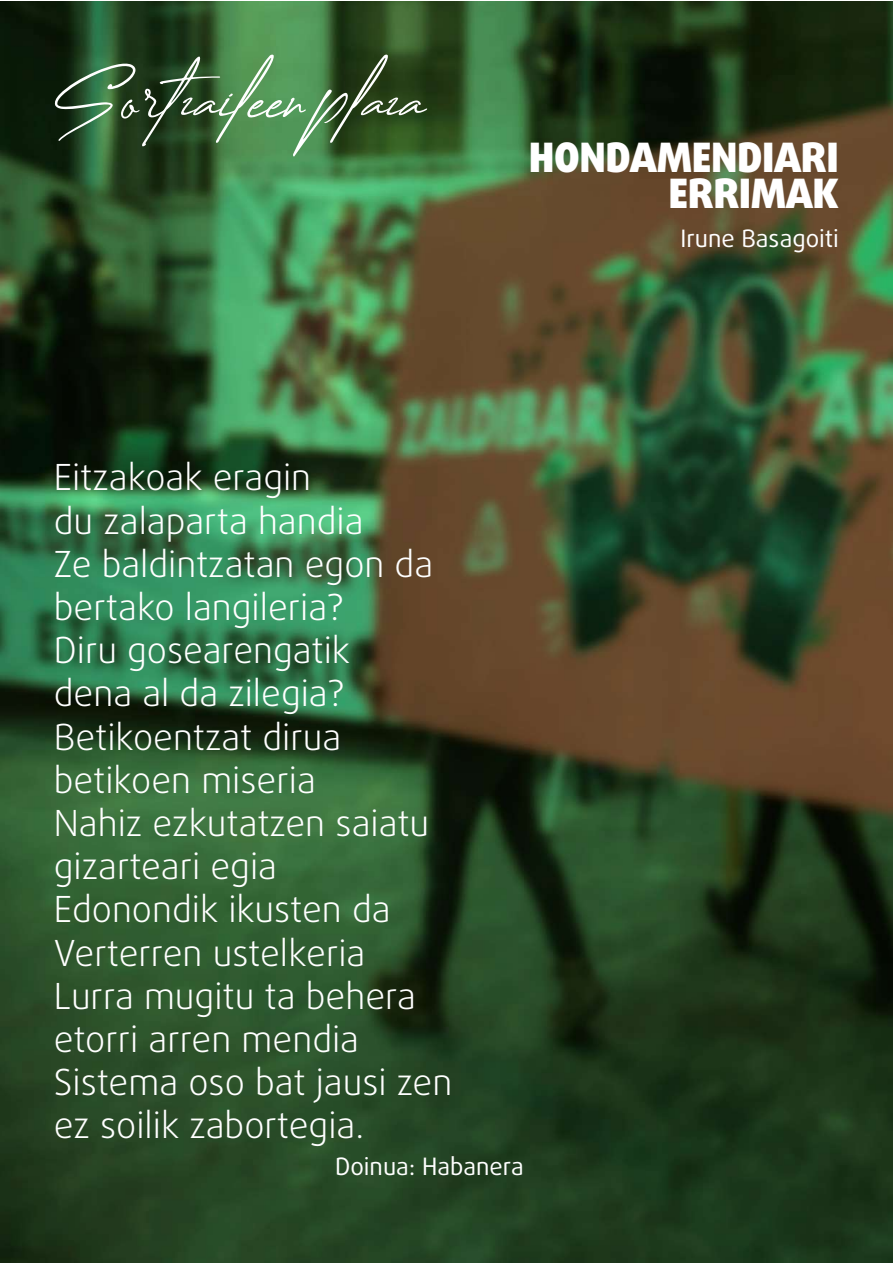
<style>
.page{position:relative;width:893px;height:1263px;background:#fff}
.page>*{position:absolute;margin:0;border:0;box-sizing:border-box;transform-origin:0 0}
.t1{font:96px "Creattion Demo";color:#fff}
.t2{font:900 40.5px/36px "Daxline Pro";letter-spacing:-.01em;color:#fff;text-align:right}
.t3{font:300 36px/43.2px "Daxline Pro";color:#fff}
.t4{font:24px "Daxline Pro";color:#fff}
</style>
<div class="page">
<img style="left:0;top:1px;width:893px;height:1262px">
<h1 class="t1" style="left:54px;top:54px;width:373px">Sortzaileen plaza</h1>
<p class="t2" style="left:529px;top:140px;width:312px">HONDAMENDIARI<br>ERRIMAK</p>
<p class="t4" style="left:680px;top:223px;width:160px">Irune Basagoiti</p>
<p class="t3" style="left:54px;top:456px;width:400px">Eitzakoak eragin<br>du zalaparta handia<br>Ze baldintzatan egon da bertako langileria?<br>Diru gosearengatik<br>dena al da zilegia?<br>Betikoentzat dirua betikoen miseria<br>Nahiz ezkutatzen saiatu gizarteari egia<br>Edonondik ikusten da<br>Verterren ustelkeria<br>Lurra mugitu ta behera etorri arren mendia<br>Sistema oso bat jausi zen ez soilik zabortegia.</p>
<p class="t4" style="left:335px;top:1151px;width:190px">Doinua: Habanera</p>
</div>
